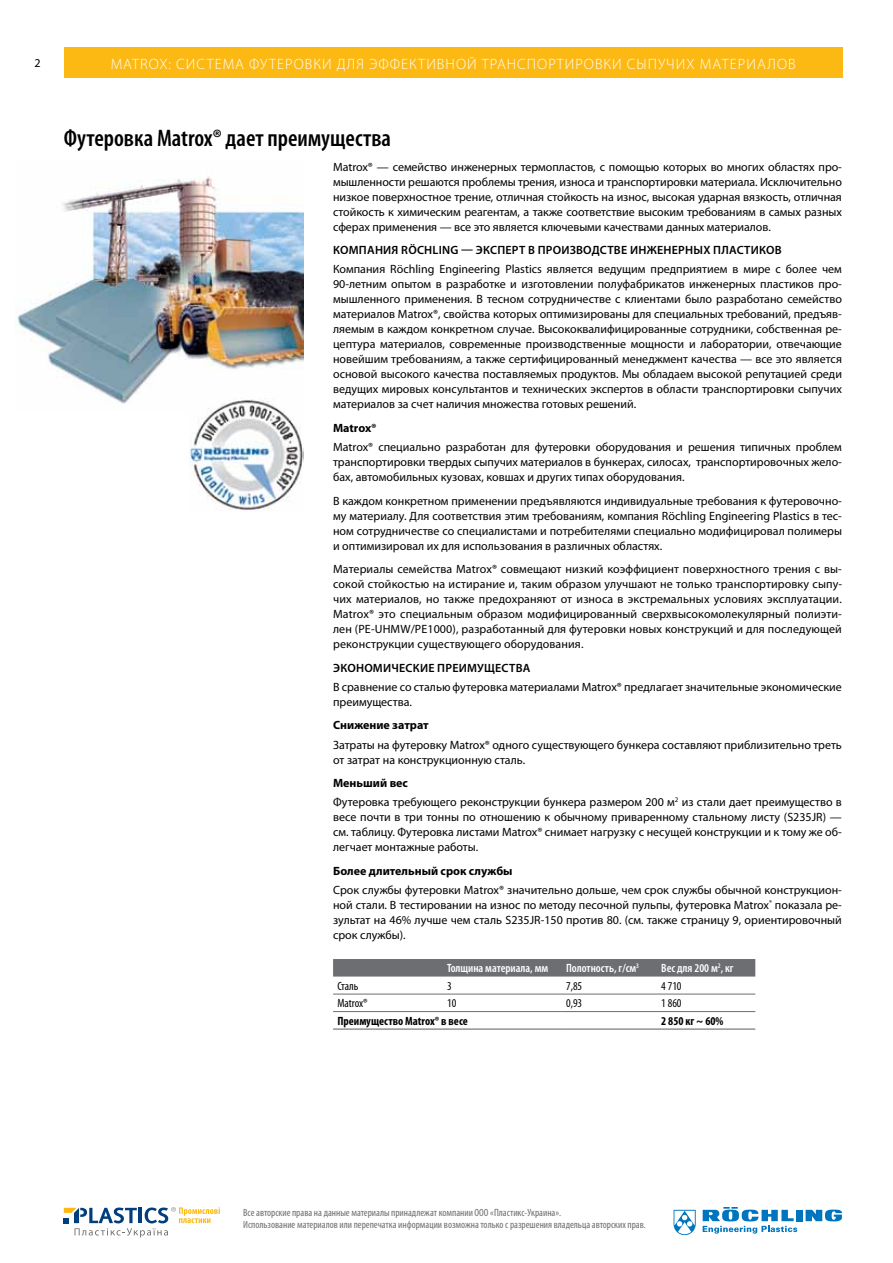
<style>
.page{position:relative;width:893px;height:1263px;background:#fff}
.page>*{position:absolute;margin:0;border:0;box-sizing:border-box;transform-origin:0 0}
.t1{font:600 condensed 24px "Myriad Pro";color:#000}
.t2{font:300 15px "Myriad Pro";letter-spacing:.07em;color:#fff}
.t3{font:12px/15px "Myriad Pro";color:#000;text-align:justify}
.t4{font:600 12px "Myriad Pro";letter-spacing:.02em;color:#000}
.t5{font:600 condensed 12px "Myriad Pro";color:#fff}
.t6{font:700 12px "Myriad Pro";color:#000}
.t7{font:700 condensed 12px "Myriad Pro";color:#000}
.t8{font:condensed 12px "Myriad Pro";color:#000}
.t9{font:condensed 10.5px/12.6px "Myriad Pro";color:#6d6e71}
.s1{font-weight:700}
</style>
<div class="page">
<div style="left:64px;top:48px;width:778px;height:30px;background:#fdb913"></div>
<svg style="left:64px;top:1207px;width:156px;height:30px"></svg>
<svg style="left:674px;top:1210px;width:22px;height:25px"></svg>
<div style="left:796px;top:1210px;width:6px;height:11px;background:#0075bf"></div>
<svg style="left:806px;top:1209px;width:36px;height:12px"></svg>
<svg style="left:703px;top:1207px;width:94px;height:26px"></svg>
<img style="left:15px;top:176px;width:288px;height:228px">
<div style="left:333px;top:959px;width:422px;height:17px;background:#6d6e71"></div>
<hr style="left:333px;top:994px;width:110px;height:1px;background:#6d6e71">
<hr style="left:443px;top:994px;width:119px;height:1px;background:#6d6e71">
<hr style="left:562px;top:994px;width:95px;height:1px;background:#6d6e71">
<hr style="left:657px;top:994px;width:98px;height:1px;background:#6d6e71">
<hr style="left:333px;top:1011px;width:110px;height:1px;background:#6d6e71">
<hr style="left:443px;top:1011px;width:119px;height:1px;background:#6d6e71">
<hr style="left:562px;top:1011px;width:95px;height:1px;background:#6d6e71">
<hr style="left:657px;top:1011px;width:98px;height:1px;background:#6d6e71">
<hr style="left:333px;top:1028px;width:110px;height:2px;background:#6d6e71">
<hr style="left:443px;top:1028px;width:119px;height:2px;background:#6d6e71">
<hr style="left:562px;top:1028px;width:95px;height:2px;background:#6d6e71">
<hr style="left:657px;top:1028px;width:98px;height:2px;background:#6d6e71">
<img style="left:190px;top:399px;width:113px;height:112px">
<p class="t3" style="left:34px;top:56px;width:8px">2</p>
<p class="t2" style="left:111px;top:55px;width:686px">MATROX: СИСТЕМА ФУТЕРОВКИ ДЛЯ ЭФФЕКТИВНОЙ ТРАНСПОРТИРОВКИ СЫПУЧИХ МАТЕРИАЛОВ</p>
<h1 class="t1" style="left:64px;top:124px;width:329px">Футеровка Matrox® дает преимущества</h1>
<p class="t3" style="left:333px;top:159px;width:510px">Matrox® — семейство инженерных термопластов, с помощью которых во многих областях про&shy;мышленности решаются проблемы трения, износа и транспортировки материала. Исключительно низкое поверхностное трение, отличная стойкость на износ, высокая ударная вязкость, отличная стойкость к химическим реагентам, а также соответствие высоким требованиям в самых разных сферах применения — все это является ключевыми качествами данных материалов.</p>
<p class="t4" style="left:333px;top:242px;width:450px">Компания Röchling — Эксперт в производстве инженерных пластиков</p>
<p class="t3" style="left:333px;top:262px;width:510px">Компания Röchling Engineering Plastics является ведущим предприятием в мире с более чем 90-летним опытом в разработке и изготовлении полуфабрикатов инженерных пластиков про&shy;мышленного применения. В тесном сотрудничестве с клиентами было разработано семейство материалов Matrox®, свойства которых оптимизированы для специальных требований, предъяв&shy;ляемым в каждом конкретном случае. Высококвалифицированные сотрудники, собственная ре&shy;цептура материалов, современные производственные мощности и лаборатории, отвечающие новейшим требованиям, а также сертифицированный менеджмент качества — все это является основой высокого качества поставляемых продуктов. Мы обладаем высокой репутацией среди ведущих мировых консультантов и технических экспертов в области транспортировки сыпучих материалов за счет наличия множества готовых решений.</p>
<p class="t6" style="left:333px;top:420px;width:45px">Matrox®</p>
<p class="t3" style="left:333px;top:439px;width:510px">Matrox® специально разработан для футеровки оборудования и решения типичных проблем транспортировки твердых сыпучих материалов в бункерах, силосах, транспортировочных жело&shy;бах, автомобильных кузовах, ковшах и других типах оборудования.</p>
<p class="t3" style="left:333px;top:493px;width:510px">В каждом конкретном применении предъявляются индивидуальные требования к футеровочно&shy;му материалу. Для соответствия этим требованиям, компания Röchling Engineering Plastics в тес&shy;ном сотрудничестве со специалистами и потребителями специально модифицировал полимеры и оптимизировал их для использования в различных областях.</p>
<p class="t3" style="left:333px;top:561px;width:510px">Материалы семейства Matrox® совмещают низкий коэффициент поверхностного трения с вы&shy;сокой стойкостью на истирание и, таким образом улучшают не только транспортировку сыпу&shy;чих материалов, но также предохраняют от износа в экстремальных условиях эксплуатации.<br>Matrox® это специальным образом модифицированный сверхвысокомолекулярный полиэти&shy;лен (PE-UHMW/PE1000), разработанный для футеровки новых конструкций и для последующей реконструкции существующего оборудования.</p>
<p class="t4" style="left:333px;top:660px;width:199px">Экономические преимущества</p>
<p class="t3" style="left:333px;top:679px;width:510px">В сравнение со сталью футеровка материалами Matrox® предлагает значительные экономические преимущества.</p>
<p class="t6" style="left:333px;top:717px;width:97px">Снижение затрат</p>
<p class="t3" style="left:333px;top:737px;width:510px">Затраты на футеровку Matrox® одного существующего бункера составляют приблизительно треть от затрат на конструкционную сталь.</p>
<p class="t3" style="left:333px;top:773px;width:510px;line-height:19.2px"><span class="s1">Меньший вес<br></span>Футеровка требующего реконструкции бункера размером 200 м<sup>2</sup> из стали дает преимущество в</p>
<p class="t3" style="left:333px;top:810px;width:510px">весе почти в три тонны по отношению к обычному приваренному стальному листу (S235JR) — см. таблицу. Футеровка листами Matrox® снимает нагрузку с несущей конструкции и к тому же об&shy;легчает монтажные работы.</p>
<p class="t6" style="left:333px;top:863px;width:181px">Более длительный срок службы</p>
<p class="t3" style="left:333px;top:882px;width:510px">Срок службы футеровки Matrox® значительно дольше, чем срок службы обычной конструкцион&shy;ной стали. В тестировании на износ по методу песочной пульпы, футеровка Matrox<sup>®</sup> показала ре&shy;зультат на 46% лучше чем сталь S235JR-150 против 80. (см. также страницу 9, ориентировочный срок службы).</p>
<p class="t5" style="left:447px;top:962px;width:103px">Толщина материала, мм</p>
<p class="t5" style="left:566px;top:962px;width:75px">Полотность, г/см<sup>3</sup></p>
<p class="t5" style="left:661px;top:962px;width:74px">Вес для 200 м<sup>2</sup>, кг</p>
<p class="t8" style="left:337px;top:978px;width:23px">Сталь</p>
<p class="t8" style="left:447px;top:978px;width:6px">3</p>
<p class="t8" style="left:566px;top:978px;width:18px">7,85</p>
<p class="t8" style="left:661px;top:978px;width:22px">4 710</p>
<p class="t8" style="left:337px;top:996px;width:32px">Matrox®</p>
<p class="t8" style="left:447px;top:996px;width:11px">10</p>
<p class="t8" style="left:566px;top:996px;width:18px">0,93</p>
<p class="t8" style="left:661px;top:996px;width:22px">1 860</p>
<p class="t7" style="left:337px;top:1013px;width:132px">Преимущество Matrox® в весе</p>
<p class="t7" style="left:661px;top:1013px;width:64px">2 850 кг ~ 60%</p>
<p class="t9" style="left:243px;top:1206px;width:404px">Все авторские права на данные материалы принадлежат компании ООО «Пластикс-Украина».<br>Использование материалов или перепечатка информации возможна только с разрешения владельца авторских прав.</p>
</div>
